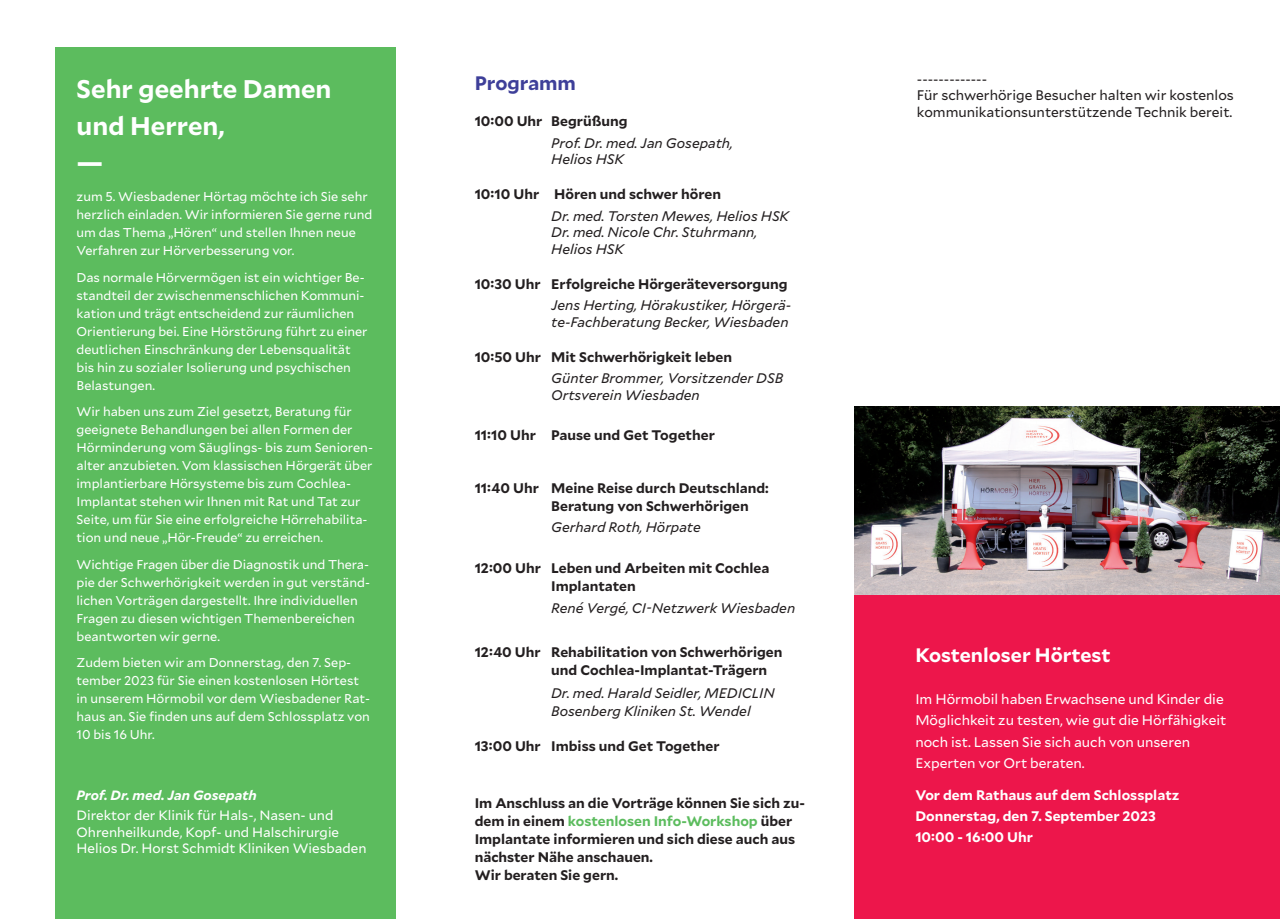
<style>
.page{position:relative;width:1280px;height:919px;background:#fff}
.page>*{position:absolute;margin:0;border:0;box-sizing:border-box;transform-origin:0 0}
.t1{font:700 28.5px "Mallory";color:#fff}
.t2{font:700 25.5px/37.2px "Mallory";color:#fff}
.t3{font:700 19.5px "Mallory";color:#fff}
.t4{font:700 19.5px "Mallory";color:#3e3f99}
.t5{font:700 13.8px/18px "Mallory";color:#231f20}
.t6{font:italic 13.8px/16.6px "Mallory";color:#231f20}
.t7{font:13.8px/21.3px "Mallory";color:#fff}
.t8{font:13.8px/16.6px "Mallory";color:#231f20}
.t9{font:700 13.8px/21.3px "Mallory";color:#fff}
.t10{font:13.5px/16.2px "Mallory";color:#fff}
.t11{font:italic 700 13.5px "Mallory";color:#fff}
.t12{font:12.75px/18px "Mallory";color:#fff}
.s1{color:#5cbc5e}
</style>
<div class="page">
<div style="left:855px;top:517px;width:425px;height:401px;background:#ed164b"></div>
<div style="left:55px;top:47px;width:340px;height:871px;background:#5cbc5e"></div>
<img style="left:855px;top:406px;width:425px;height:188px">
<h2 class="t2" style="left:77px;top:69px;width:256px">Sehr geehrte Damen und Herren,</h2>
<h1 class="t1" style="left:77px;top:141px;width:28px">—</h1>
<p class="t12" style="left:77px;top:187px;width:297px">zum 5. Wiesbadener Hörtag möchte ich Sie sehr herzlich einladen. Wir informieren Sie gerne rund um das Thema „Hören“ und stellen Ihnen neue Verfahren zur Hörverbesserung vor.</p>
<p class="t12" style="left:77px;top:267px;width:293px">Das normale Hörvermögen ist ein wichtiger Be&shy;standteil der zwischenmenschlichen Kommuni&shy;kation und trägt entscheidend zur räumlichen Orientierung bei. Eine Hörstörung führt zu einer deutlichen Einschränkung der Lebensqualität bis hin zu sozialer Isolierung und psychischen Belastungen.</p>
<p class="t12" style="left:77px;top:402px;width:298px">Wir haben uns zum Ziel gesetzt, Beratung für geeignete Behandlungen bei allen Formen der Hörminderung vom Säuglings- bis zum Senioren&shy;alter anzubieten. Vom klassischen Hörgerät über implantierbare Hörsysteme bis zum Cochlea-Implantat stehen wir Ihnen mit Rat und Tat zur Seite, um für Sie eine erfolgreiche Hörrehabilita&shy;tion und neue „Hör-Freude“ zu erreichen.</p>
<p class="t12" style="left:77px;top:554px;width:295px">Wichtige Fragen über die Diagnostik und Thera&shy;pie der Schwerhörigkeit werden in gut verständ&shy;lichen Vorträgen dargestellt. Ihre individuellen Fragen zu diesen wichtigen Themenbereichen beantworten wir gerne.</p>
<p class="t12" style="left:77px;top:653px;width:295px">Zudem bieten wir am Donnerstag, den 7. Sep&shy;tember 2023 für Sie einen kostenlosen Hörtest in unserem Hörmobil vor dem Wiesbadener Rat&shy;haus an. Sie finden uns auf dem Schlossplatz von 10 bis 16 Uhr.</p>
<p class="t11" style="left:77px;top:784px;width:182px">Prof. Dr. med. Jan Gosepath</p>
<p class="t10" style="left:77px;top:806px;width:292px">Direktor der Klinik für Hals-, Nasen- und<br>Ohrenheilkunde, Kopf- und Halschirurgie<br>Helios Dr. Horst Schmidt Kliniken Wiesbaden</p>
<h3 class="t4" style="left:475px;top:69px;width:103px">Programm</h3>
<p class="t5" style="left:475px;top:111px;width:154px">10:00 Uhr Begrüßung</p>
<p class="t6" style="left:551px;top:134px;width:183px">Prof. Dr. med. Jan Gosepath,<br>Helios HSK</p>
<p class="t5" style="left:475px;top:184px;width:248px">10:10 Uhr Hören und schwer hören</p>
<p class="t6" style="left:551px;top:207px;width:239px">Dr. med. Torsten Mewes, Helios HSK<br>Dr. med. Nicole Chr. Stuhrmann,<br>Helios HSK</p>
<p class="t5" style="left:475px;top:274px;width:314px">10:30 Uhr Erfolgreiche Hörgeräteversorgung</p>
<p class="t6" style="left:551px;top:296px;width:241px">Jens Herting, Hörakustiker, Hörgerä&shy;te-Fachberatung Becker, Wiesbaden</p>
<p class="t5" style="left:475px;top:347px;width:259px">10:50 Uhr Mit Schwerhörigkeit leben</p>
<p class="t6" style="left:551px;top:369px;width:233px">Günter Brommer, Vorsitzender DSB<br>Ortsverein Wiesbaden</p>
<p class="t5" style="left:475px;top:425px;width:242px">11:10 Uhr Pause und Get Together</p>
<p class="t5" style="left:551px;top:478px;width:219px;text-indent:-77px">11:40 Uhr Meine Reise durch Deutschland:<br>Beratung von Schwerhörigen</p>
<p class="t6" style="left:551px;top:518px;width:151px">Gerhard Roth, Hörpate</p>
<p class="t5" style="left:551px;top:558px;width:220px;text-indent:-77px">12:00 Uhr Leben und Arbeiten mit Cochlea<br>Implantaten</p>
<p class="t6" style="left:551px;top:599px;width:246px">René Vergé, CI-Netzwerk Wiesbaden</p>
<p class="t5" style="left:551px;top:642px;width:233px;text-indent:-77px">12:40 Uhr Rehabilitation von Schwerhörigen und Cochlea-Implantat-Trägern</p>
<p class="t6" style="left:551px;top:683px;width:225px;line-height:18px">Dr. med. Harald Seidler, MEDICLIN<br>Bosenberg Kliniken St. Wendel</p>
<p class="t5" style="left:475px;top:736px;width:246px">13:00 Uhr Imbiss und Get Together</p>
<p class="t5" style="left:475px;top:793px;width:332px">Im Anschluss an die Vorträge können Sie sich zu&shy;dem in einem <span class="s1">kostenlosen Info-Workshop</span> über Implantate informieren und sich diese auch aus nächster Nähe anschauen.<br>Wir beraten Sie gern.</p>
<p class="t8" style="left:917px;top:70px;width:318px">-------------<br>Für schwerhörige Besucher halten wir kostenlos kommunikationsunterstützende Technik bereit.</p>
<h3 class="t3" style="left:915px;top:640px;width:197px">Kostenloser Hörtest</h3>
<p class="t7" style="left:915px;top:687px;width:313px">Im Hörmobil haben Erwachsene und Kinder die Möglichkeit zu testen, wie gut die Hörfähigkeit noch ist. Lassen Sie sich auch von unseren Experten vor Ort beraten.</p>
<p class="t9" style="left:915px;top:783px;width:266px">Vor dem Rathaus auf dem Schlossplatz<br>Donnerstag, den 7. September 2023<br>10:00 - 16:00 Uhr</p>
</div>
